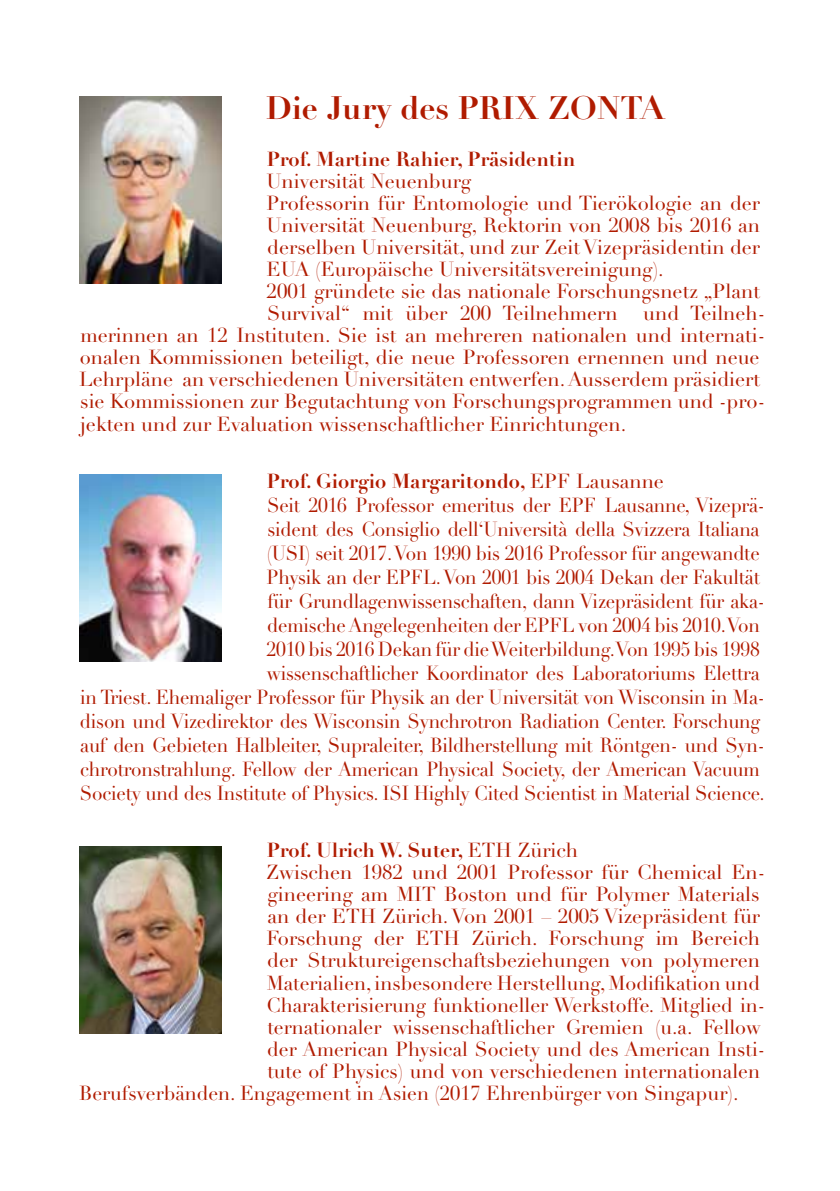
<style>
.page{position:relative;width:840px;height:1191px;background:#fff}
.page>*{position:absolute;margin:0;border:0;box-sizing:border-box;transform-origin:0 0}
.t1{font:700 32px "Didot LT Std";color:#b01b00}
.t2{font:20px/22px "Didot LT Std";color:#b01b00}
.t3{font:20px "Didot LT Std";color:#b01b00;scale:.94 1}
.t4{font:700 20px "Didot LT Std";color:#b01b00}
.s1{font-weight:400}
</style>
<div class="page">
<img style="left:79px;top:96px;width:142px;height:187px">
<img style="left:79px;top:474px;width:142px;height:187px">
<img style="left:79px;top:846px;width:142px;height:187px">
<h1 class="t1" style="left:265px;top:88px;width:400px">Die Jury des PRIX ZONTA</h1>
<p class="t4" style="left:267px;top:146px;width:310px">Prof. Martine Rahier, Präsidentin</p>
<p class="t2" style="left:266px;top:170px;width:495px">Universität Neuenburg<br>Professorin für Entomologie und Tierökologie an der Universität Neuenburg, Rektorin von 2008 bis 2016 an derselben Universität, und zur Zeit Vizepräsidentin der EUA (Europäische Universitätsvereinigung).<br>2001 gründete sie das nationale Forschungsnetz „Plant Survival“ mit über 200 Teilnehmern</p>
<p class="t2" style="left:79px;top:302px;width:687px;text-indent:563px">und Teilneh&shy;merinnen an 12 Instituten. Sie ist an mehreren nationalen und internati&shy;onalen Kommissionen beteiligt, die neue Professoren ernennen und neue Lehrpläne an verschiedenen Universitäten entwerfen. Ausserdem präsidiert sie Kommissionen zur Begutachtung von Forschungsprogrammen und -pro&shy;jekten und zur Evaluation wissenschaftlicher Einrichtungen.</p>
<p class="t4" style="left:266px;top:468px;width:398px">Prof. Giorgio Margaritondo, <span class="s1">EPF Lausanne</span></p>
<p class="t3" style="left:267px;top:493px;width:530px">Seit 2016 Professor emeritus der EPF Lausanne, Vizeprä-</p>
<p class="t3" style="left:267px;top:517px;width:525px">sident des Consiglio dell‘Università della Svizzera Italiana</p>
<p class="t3" style="left:266px;top:541px;width:525px">(USI) seit 2017. Von 1990 bis 2016 Professor für angewandte</p>
<p class="t3" style="left:266px;top:565px;width:526px">Physik an der EPFL. Von 2001 bis 2004 Dekan der Fakultät</p>
<p class="t3" style="left:267px;top:589px;width:530px">für Grundlagenwissenschaften, dann Vizepräsident für aka-</p>
<p class="t3" style="left:267px;top:613px;width:525px">demische Angelegenheiten der EPFL von 2004 bis 2010. Von</p>
<p class="t3" style="left:266px;top:637px;width:526px">2010 bis 2016 Dekan für die Weiterbildung. Von 1995 bis 1998</p>
<p class="t3" style="left:267px;top:661px;width:525px">wissenschaftlicher Koordinator des Laboratoriums Elettra</p>
<p class="t3" style="left:80px;top:685px;width:729px">in Triest. Ehemaliger Professor für Physik an der Universität von Wisconsin in Ma-</p>
<p class="t3" style="left:80px;top:709px;width:724px">dison und Vizedirektor des Wisconsin Synchrotron Radiation Center. Forschung</p>
<p class="t3" style="left:80px;top:733px;width:729px">auf den Gebieten Halbleiter, Supraleiter, Bildherstellung mit Röntgen- und Syn-</p>
<p class="t3" style="left:80px;top:757px;width:724px">chrotronstrahlung. Fellow der American Physical Society, der American Vacuum</p>
<p class="t3" style="left:80px;top:781px;width:729px">Society und des Institute of Physics. ISI Highly Cited Scientist in Material Science.</p>
<p class="t4" style="left:267px;top:838px;width:312px">Prof. Ulrich W. Suter, <span class="s1">ETH Zürich</span></p>
<p class="t2" style="left:266px;top:862px;width:500px">Zwischen 1982 und 2001 Professor für Chemical En-</p>
<p class="t2" style="left:267px;top:884px;width:493px">gineering am MIT Boston und für Polymer Materials</p>
<p class="t2" style="left:267px;top:906px;width:494px">an der ETH Zürich. Von 2001 – 2005 Vizepräsident für</p>
<p class="t2" style="left:266px;top:928px;width:494px">Forschung der ETH Zürich. Forschung im Bereich</p>
<p class="t2" style="left:267px;top:950px;width:494px">der Struktureigenschaftsbeziehungen von polymeren</p>
<p class="t2" style="left:266px;top:972px;width:494px">Materialien, insbesondere Herstellung, Modifikation und</p>
<p class="t2" style="left:266px;top:994px;width:499px">Charakterisierung funktioneller Werkstoffe. Mitglied in-</p>
<p class="t2" style="left:267px;top:1016px;width:494px">ternationaler wissenschaftlicher Gremien (u.a. Fellow</p>
<p class="t2" style="left:267px;top:1038px;width:499px">der American Physical Society und des American Insti-</p>
<p class="t2" style="left:267px;top:1060px;width:494px">tute of Physics) und von verschiedenen internationalen</p>
<p class="t2" style="left:79px;top:1082px;width:660px">Berufsverbänden. Engagement in Asien (2017 Ehrenbürger von Singapur).</p>
</div>
